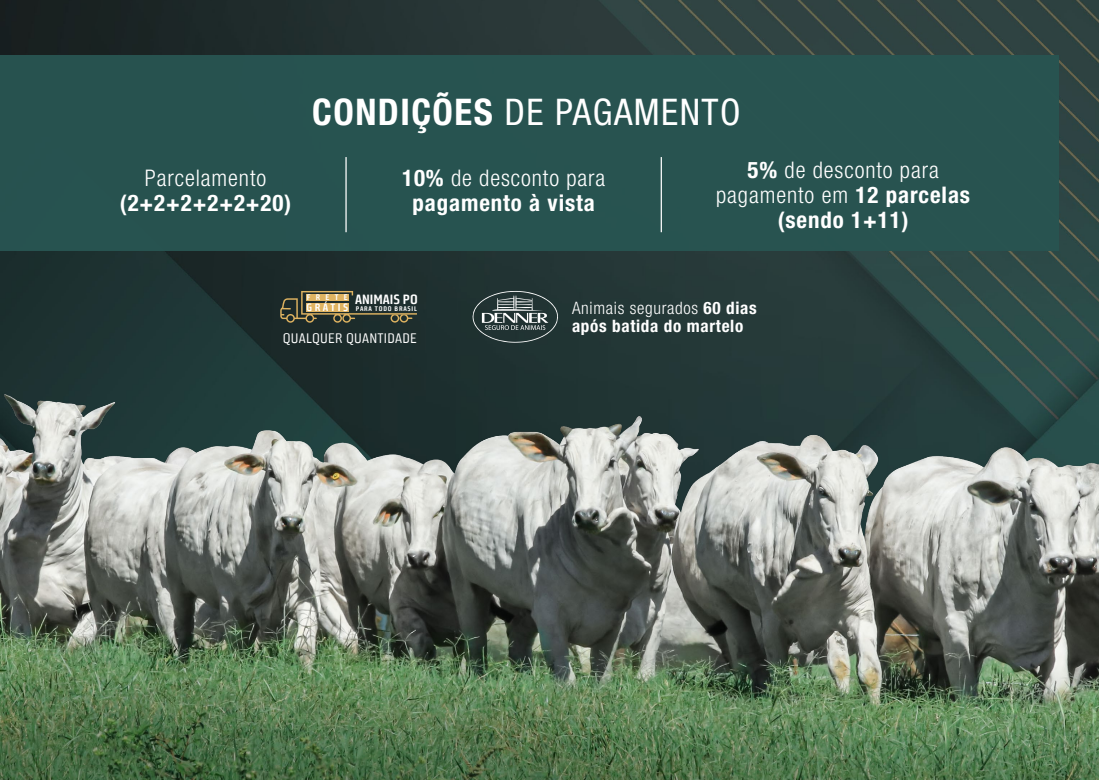
<style>
.page{position:relative;width:1099px;height:780px;background:#fff}
.page>*{position:absolute;margin:0;border:0;box-sizing:border-box;transform-origin:0 0}
.t1{font:condensed 36.75px "Helvetica Neue LT Std";letter-spacing:.04em;color:#fff}
.t2{font:300 condensed 22.88px/25px "Helvetica Neue LT Std";letter-spacing:.04em;color:#fff;text-align:center}
.t3{font:700 condensed 22.88px/25px "Helvetica Neue LT Std";letter-spacing:.04em;color:#fff;text-align:center}
.t4{font:700 condensed 17.12px/18.8px "Helvetica Neue LT Std";letter-spacing:.04em;color:#fff}
.t5{font:13.75px "Bunuelo Clean Pro";letter-spacing:.02em;color:#fff}
.t6{font:700 13.38px "Bunuelo Clean Pro";color:#fff}
.t7{font:700 10.5px "Bunuelo Clean Pro";letter-spacing:.24em;color:#fff}
.t8{font:700 8.12px "Bunuelo Clean Pro";letter-spacing:.66em;color:#fff}
.t9{font:700 6.62px "Bunuelo Clean Pro";letter-spacing:.12em;color:#fff}
.s1{font-weight:700}
.s2{font-weight:300}
</style>
<div class="page">
<img style="left:0;top:0;width:1098px;height:390px">
<div style="left:0;top:55px;width:1058px;height:195px;background:#285451"></div>
<img style="left:0;top:390px;width:1098px;height:390px">
<svg style="left:472px;top:291px;width:86px;height:52px"></svg>
<svg style="left:280px;top:291px;width:137px;height:32px"></svg>
<hr style="left:345px;top:157px;width:1px;height:75px;background:#fff">
<hr style="left:660px;top:157px;width:2px;height:75px;background:#fff">
<p class="t2" style="left:145px;top:165px;width:123px">Parcelamento</p>
<p class="t3" style="left:120px;top:190px;width:173px">(2+2+2+2+2+20)</p>
<h1 class="t1" style="left:312px;top:90px;width:430px"><span class="s1">CONDIÇÕES</span> DE PAGAMENTO</h1>
<p class="t3" style="left:402px;top:165px;width:205px">10% <span class="s2">de desconto para </span>pagamento à vista</p>
<p class="t2" style="left:716px;top:157px;width:255px"><span class="s1">5%</span> de desconto para pagamento em <span class="s1">12 parcelas (sendo 1+11)</span></p>
<p class="t8" style="left:307px;top:292px;width:43px">FRETE</p>
<p class="t7" style="left:306px;top:301px;width:43px">GRÁTIS</p>
<p class="t6" style="left:355px;top:291px;width:64px">ANIMAIS PO</p>
<p class="t9" style="left:356px;top:304px;width:63px">PARA TODO BRASIL</p>
<p class="t5" style="left:283px;top:329px;width:136px">QUALQUER QUANTIDADE</p>
<p class="t4" style="left:572px;top:298px;width:186px"><span class="s2">Animais segurados</span> 60 dias após batida do martelo</p>
</div>
